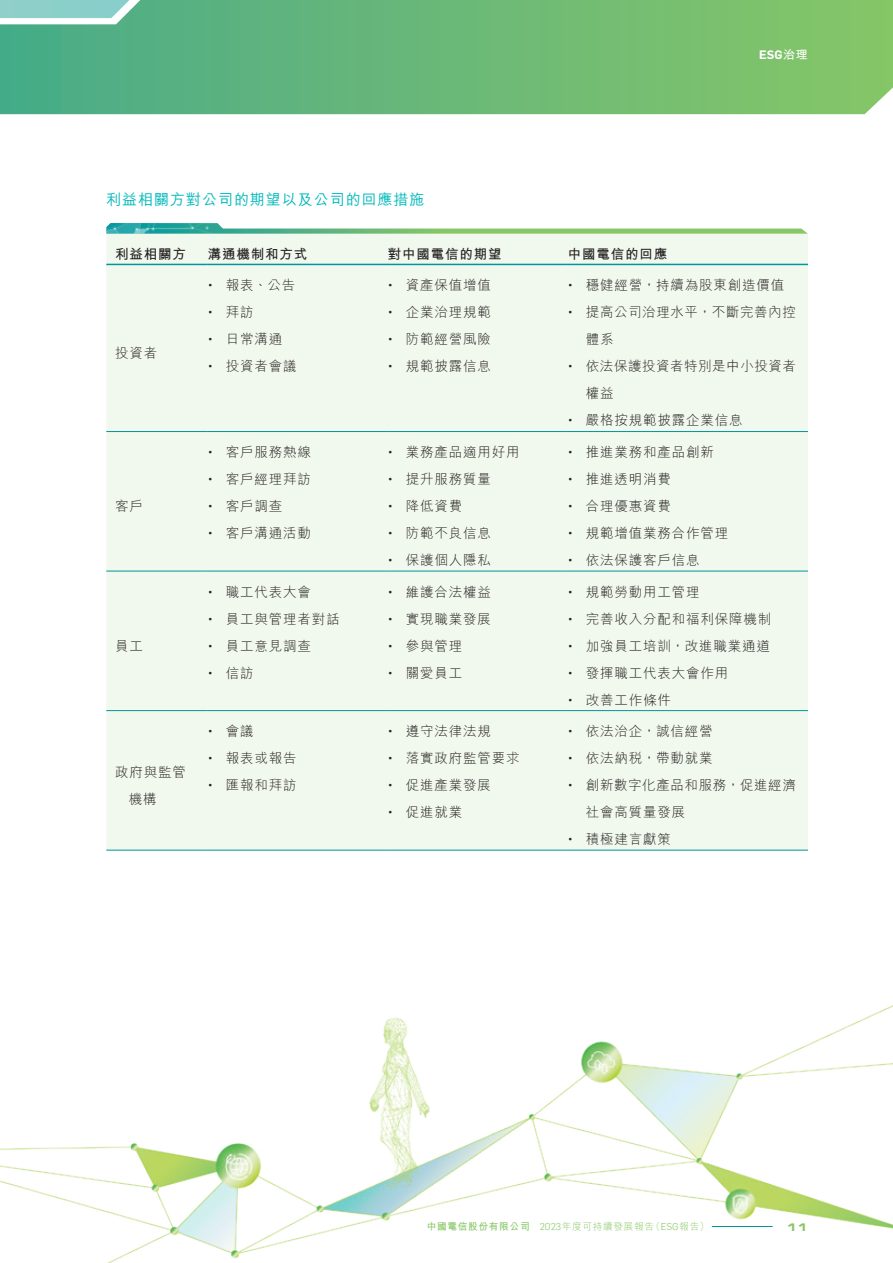
<style>
.page{position:relative;width:893px;height:1263px;background:#fff}
.page>*{position:absolute;margin:0;border:0;box-sizing:border-box;transform-origin:0 0}
._04___H2{font:500 15px "M Hei HK";letter-spacing:.065em;color:#03b9bd}
._01_Body_Text{font:300 13.5px/27px "M Hei HK";letter-spacing:.06em;color:#231f20}
._01_Body_Text-2{font:700 13.5px "M Hei HK";letter-spacing:.06em;color:#231f20}
._01_Body_Text-3{font:300 13.5px/27px "M Hei HK";letter-spacing:.04em;color:#231f20}
._15_Table_Stub{font:300 13.5px/27px "M Hei HK";letter-spacing:.06em;color:#231f20}
._15_Table_Stub-2{font:700 13.5px "M Hei HK";letter-spacing:.06em;color:#231f20}
.t1{font:600 12px "Flama";color:#fff}
.t2{font:10.5px "Eurostile LT Std Bold Ex 2";color:#87c765}
.t3{font:300 9.75px "M Hei HK";letter-spacing:.06em;color:#87c765}
.s1{font-family:"M Hei HK";font-weight:700}
.s2{font-family:"Flama"}
.s3{font-weight:700}
</style>
<div class="page">
<img style="left:0;top:0;width:893px;height:1263px">
<div style="left:106px;top:234px;width:702px;height:616px;background:#f1f8ed"></div>
<svg style="left:530px;top:223px;width:278px;height:11px"></svg>
<img style="left:106px;top:223px;width:424px;height:11px">
<hr style="left:106px;top:264px;width:102px;height:1px;background:#00969e">
<hr style="left:208px;top:264px;width:180px;height:1px;background:#00969e">
<hr style="left:388px;top:264px;width:180px;height:1px;background:#00969e">
<hr style="left:568px;top:264px;width:240px;height:1px;background:#00969e">
<hr style="left:106px;top:431px;width:102px;height:1px;background:#00969e">
<hr style="left:208px;top:431px;width:180px;height:1px;background:#00969e">
<hr style="left:388px;top:431px;width:180px;height:1px;background:#00969e">
<hr style="left:568px;top:431px;width:240px;height:1px;background:#00969e">
<hr style="left:106px;top:571px;width:102px;height:1px;background:#00969e">
<hr style="left:208px;top:571px;width:180px;height:1px;background:#00969e">
<hr style="left:388px;top:571px;width:180px;height:1px;background:#00969e">
<hr style="left:568px;top:571px;width:240px;height:1px;background:#00969e">
<hr style="left:106px;top:710px;width:102px;height:1px;background:#00969e">
<hr style="left:208px;top:710px;width:180px;height:1px;background:#00969e">
<hr style="left:388px;top:710px;width:180px;height:1px;background:#00969e">
<hr style="left:568px;top:710px;width:240px;height:1px;background:#00969e">
<hr style="left:106px;top:850px;width:102px;height:1px;background:#00969e">
<hr style="left:208px;top:850px;width:180px;height:1px;background:#00969e">
<hr style="left:388px;top:850px;width:180px;height:1px;background:#00969e">
<hr style="left:568px;top:850px;width:240px;height:1px;background:#00969e">
<p class="_04___H2" style="left:106px;top:188px;width:320px">利益相關方對公司的期望以及公司的回應措施</p>
<p class="_15_Table_Stub-2" style="left:115px;top:244px;width:72px">利益相關方</p>
<p class="_01_Body_Text-2" style="left:208px;top:244px;width:101px">溝通機制和方式</p>
<p class="_01_Body_Text-2" style="left:388px;top:244px;width:115px">對中國電信的期望</p>
<p class="_01_Body_Text-2" style="left:568px;top:244px;width:101px">中國電信的回應</p>
<p class="t1" style="left:759px;top:46px;width:50px">ESG<span class="s1">治理</span></p>
<p class="_15_Table_Stub" style="left:115px;top:339px;width:44px">投資者</p>
<p class="_01_Body_Text" style="left:208px;top:271px;width:89px"><span class="s2">•</span> 報表、公告</p>
<p class="_01_Body_Text" style="left:208px;top:298px;width:47px"><span class="s2">•</span> 拜訪</p>
<p class="_01_Body_Text" style="left:208px;top:325px;width:76px"><span class="s2">•</span> 日常溝通</p>
<p class="_01_Body_Text" style="left:208px;top:352px;width:90px"><span class="s2">•</span> 投資者會議</p>
<p class="_15_Table_Stub" style="left:115px;top:492px;width:29px">客戶</p>
<p class="_15_Table_Stub" style="left:115px;top:632px;width:29px">員工</p>
<p class="_15_Table_Stub" style="left:129px;top:758px;width:59px;text-indent:-14px">政府與監管機構</p>
<p class="_01_Body_Text" style="left:208px;top:438px;width:105px"><span class="s2">•</span> 客戶服務熱線</p>
<p class="_01_Body_Text" style="left:208px;top:465px;width:105px"><span class="s2">•</span> 客戶經理拜訪</p>
<p class="_01_Body_Text" style="left:208px;top:492px;width:76px"><span class="s2">•</span> 客戶調查</p>
<p class="_01_Body_Text" style="left:208px;top:519px;width:105px"><span class="s2">•</span> 客戶溝通活動</p>
<p class="_01_Body_Text" style="left:208px;top:578px;width:105px"><span class="s2">•</span> 職工代表大會</p>
<p class="_01_Body_Text" style="left:208px;top:605px;width:133px"><span class="s2">•</span> 員工與管理者對話</p>
<p class="_01_Body_Text" style="left:208px;top:632px;width:105px"><span class="s2">•</span> 員工意見調查</p>
<p class="_01_Body_Text" style="left:208px;top:659px;width:47px"><span class="s2">•</span> 信訪</p>
<p class="_01_Body_Text" style="left:208px;top:717px;width:47px"><span class="s2">•</span> 會議</p>
<p class="_01_Body_Text" style="left:208px;top:744px;width:90px"><span class="s2">•</span> 報表或報告</p>
<p class="_01_Body_Text" style="left:208px;top:771px;width:90px"><span class="s2">•</span> 匯報和拜訪</p>
<p class="_01_Body_Text" style="left:388px;top:271px;width:105px"><span class="s2">•</span> 資產保值增值</p>
<p class="_01_Body_Text" style="left:388px;top:298px;width:105px"><span class="s2">•</span> 企業治理規範</p>
<p class="_01_Body_Text" style="left:388px;top:325px;width:105px"><span class="s2">•</span> 防範經營風險</p>
<p class="_01_Body_Text" style="left:388px;top:352px;width:105px"><span class="s2">•</span> 規範披露信息</p>
<p class="_01_Body_Text" style="left:388px;top:438px;width:133px"><span class="s2">•</span> 業務產品適用好用</p>
<p class="_01_Body_Text" style="left:388px;top:465px;width:105px"><span class="s2">•</span> 提升服務質量</p>
<p class="_01_Body_Text" style="left:388px;top:492px;width:76px"><span class="s2">•</span> 降低資費</p>
<p class="_01_Body_Text" style="left:388px;top:519px;width:105px"><span class="s2">•</span> 防範不良信息</p>
<p class="_01_Body_Text" style="left:388px;top:546px;width:105px"><span class="s2">•</span> 保護個人隱私</p>
<p class="_01_Body_Text" style="left:388px;top:578px;width:105px"><span class="s2">•</span> 維護合法權益</p>
<p class="_01_Body_Text" style="left:388px;top:605px;width:105px"><span class="s2">•</span> 實現職業發展</p>
<p class="_01_Body_Text" style="left:388px;top:632px;width:76px"><span class="s2">•</span> 參與管理</p>
<p class="_01_Body_Text" style="left:388px;top:659px;width:76px"><span class="s2">•</span> 關愛員工</p>
<p class="_01_Body_Text" style="left:388px;top:717px;width:105px"><span class="s2">•</span> 遵守法律法規</p>
<p class="_01_Body_Text" style="left:388px;top:744px;width:133px"><span class="s2">•</span> 落實政府監管要求</p>
<p class="_01_Body_Text" style="left:388px;top:771px;width:105px"><span class="s2">•</span> 促進產業發展</p>
<p class="_01_Body_Text" style="left:388px;top:798px;width:76px"><span class="s2">•</span> 促進就業</p>
<p class="_01_Body_Text" style="left:568px;top:271px;width:218px"><span class="s2">•</span> 穩健經營，持續為股東創造價值</p>
<p class="_01_Body_Text" style="left:586px;top:298px;width:211px;text-indent:-18px"><span class="s2">•</span> 提高公司治理水平，不斷完善內控體系</p>
<p class="_01_Body_Text-3" style="left:586px;top:352px;width:212px;text-indent:-18px"><span class="s2">•</span> 依法保護投資者特別是中小投資者權益</p>
<p class="_01_Body_Text" style="left:568px;top:406px;width:176px"><span class="s2">•</span> 嚴格按規範披露企業信息</p>
<p class="_01_Body_Text" style="left:568px;top:438px;width:148px"><span class="s2">•</span> 推進業務和產品創新</p>
<p class="_01_Body_Text" style="left:568px;top:465px;width:105px"><span class="s2">•</span> 推進透明消費</p>
<p class="_01_Body_Text" style="left:568px;top:492px;width:105px"><span class="s2">•</span> 合理優惠資費</p>
<p class="_01_Body_Text" style="left:568px;top:519px;width:162px"><span class="s2">•</span> 規範增值業務合作管理</p>
<p class="_01_Body_Text" style="left:568px;top:546px;width:133px"><span class="s2">•</span> 依法保護客戶信息</p>
<p class="_01_Body_Text" style="left:568px;top:578px;width:133px"><span class="s2">•</span> 規範勞動用工管理</p>
<p class="_01_Body_Text" style="left:568px;top:605px;width:205px"><span class="s2">•</span> 完善收入分配和福利保障機制</p>
<p class="_01_Body_Text" style="left:568px;top:632px;width:204px"><span class="s2">•</span> 加強員工培訓，改進職業通道</p>
<p class="_01_Body_Text" style="left:568px;top:659px;width:162px"><span class="s2">•</span> 發揮職工代表大會作用</p>
<p class="_01_Body_Text" style="left:568px;top:686px;width:105px"><span class="s2">•</span> 改善工作條件</p>
<p class="_01_Body_Text" style="left:568px;top:717px;width:146px"><span class="s2">•</span> 依法治企，誠信經營</p>
<p class="_01_Body_Text" style="left:568px;top:744px;width:146px"><span class="s2">•</span> 依法納稅，帶動就業</p>
<p class="_01_Body_Text" style="left:586px;top:771px;width:211px;text-indent:-18px"><span class="s2">•</span> 創新數字化產品和服務，促進經濟社會高質量發展</p>
<p class="_01_Body_Text" style="left:568px;top:825px;width:105px"><span class="s2">•</span> 積極建言獻策</p>
<p class="t3" style="left:427px;top:1219px;width:284px"><span class="s3">中國電信股份有限公司</span> <span class="s2">2023</span>年度可持續發展報告（<span class="s2">ESG</span>報告）</p>
<p class="t2" style="left:786px;top:1219px;width:23px">11</p>
</div>
